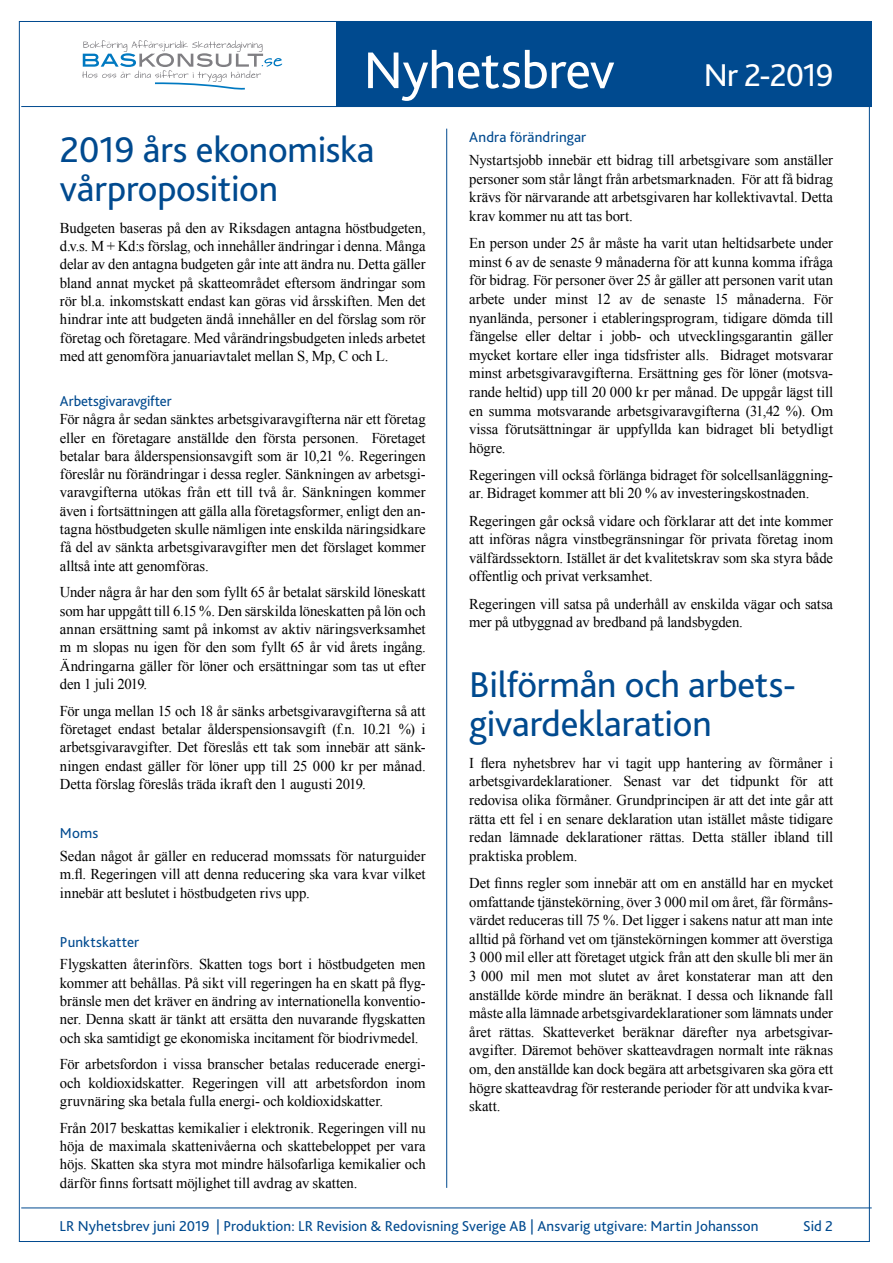
<style>
.page{position:relative;width:893px;height:1263px;background:#fff}
.page>*{position:absolute;margin:0;border:0;box-sizing:border-box;transform-origin:0 0}
.t1{font:54px "Bliss 2";letter-spacing:-.01em;color:#fff}
.t2{font:37.5px/39px "Bliss 2";letter-spacing:-.005em;color:#004a8f}
.t3{font:33px "Bliss 2";letter-spacing:-.035em;color:#fff}
.t4{font:15px/18.6px "Times New Roman";letter-spacing:-.01em;color:#000;text-align:justify}
.t5{font:15px "Bliss 2";letter-spacing:.005em;color:#004a8f}
</style>
<div class="page">
<hr style="left:21px;top:106px;width:851px;height:1px;background:#004a8f">
<div style="left:336px;top:21px;width:536px;height:85px;background:#004a8f"></div>
<hr style="left:21px;top:1208px;width:851px;height:1px;background:#004a8f">
<hr style="left:446px;top:129px;width:1px;height:1059px;background:#004a8f">
<svg style="left:82px;top:40px;width:200px;height:49px"></svg>
<h1 class="t1" style="left:364px;top:37px;width:253px">Nyhetsbrev</h1>
<h3 class="t3" style="left:704px;top:54px;width:131px">Nr 2-2019</h3>
<h2 class="t2" style="left:60px;top:129px;width:316px">2019 års ekonomiska vårproposition</h2>
<p class="t4" style="left:60px;top:218px;width:367px">Budgeten baseras på den av Riksdagen antagna höstbudgeten, d.v.s. M + Kd:s förslag, och innehåller ändringar i denna. Många delar av den antagna budgeten går inte att ändra nu. Detta gäller bland annat mycket på skatteområdet eftersom ändringar som rör bl.a. inkomstskatt endast kan göras vid årsskiften. Men det hindrar inte att budgeten ändå innehåller en del förslag som rör företag och företagare. Med vårändringsbudgeten inleds arbetet med att genomföra januariavtalet mellan S, Mp, C och L.</p>
<p class="t5" style="left:60px;top:392px;width:113px">Arbetsgivaravgifter</p>
<p class="t4" style="left:60px;top:410px;width:367px">För några år sedan sänktes arbetsgivaravgifterna när ett företag eller en företagare anställde den första personen. Företaget betalar bara ålderspensionsavgift som är 10,21 %. Regeringen föreslår nu förändringar i dessa regler. Sänkningen av arbetsgi&shy;varavgifterna utökas från ett till två år. Sänkningen kommer även i fortsättningen att gälla alla företagsformer, enligt den an&shy;tagna höstbudgeten skulle nämligen inte enskilda näringsidkare få del av sänkta arbetsgivaravgifter men det förslaget kommer alltså inte att genomföras.</p>
<p class="t4" style="left:60px;top:583px;width:367px">Under några år har den som fyllt 65 år betalat särskild löneskatt som har uppgått till 6.15 %. Den särskilda löneskatten på lön och annan ersättning samt på inkomst av aktiv näringsverksamhet m m slopas nu igen för den som fyllt 65 år vid årets ingång.<br>Ändringarna gäller för löner och ersättningar som tas ut efter den 1 juli 2019.</p>
<p class="t4" style="left:60px;top:701px;width:367px">För unga mellan 15 och 18 år sänks arbetsgivaravgifterna så att företaget endast betalar ålderspensionsavgift (f.n. 10.21 %) i arbetsgivaravgifter. Det föreslås ett tak som innebär att sänk&shy;ningen endast gäller för löner upp till 25 000 kr per månad.<br>Detta förslag föreslås träda ikraft den 1 augusti 2019.</p>
<p class="t5" style="left:60px;top:824px;width:40px">Moms</p>
<p class="t4" style="left:60px;top:846px;width:367px">Sedan något år gäller en reducerad momssats för naturguider m.fl. Regeringen vill att denna reducering ska vara kvar vilket innebär att beslutet i höstbudgeten rivs upp.</p>
<p class="t5" style="left:60px;top:932px;width:81px">Punktskatter</p>
<p class="t4" style="left:60px;top:955px;width:367px">Flygskatten återinförs. Skatten togs bort i höstbudgeten men kommer att behållas. På sikt vill regeringen ha en skatt på flyg&shy;bränsle men det kräver en ändring av internationella konventio&shy;ner. Denna skatt är tänkt att ersätta den nuvarande flygskatten och ska samtidigt ge ekonomiska incitament för biodrivmedel.</p>
<p class="t4" style="left:60px;top:1055px;width:367px">För arbetsfordon i vissa branscher betalas reducerade energi&shy;och koldioxidskatter. Regeringen vill att arbetsfordon inom gruvnäring ska betala fulla energi- och koldioxidskatter.</p>
<p class="t4" style="left:60px;top:1118px;width:367px">Från 2017 beskattas kemikalier i elektronik. Regeringen vill nu höja de maximala skattenivåerna och skattebeloppet per vara höjs. Skatten ska styra mot mindre hälsofarliga kemikalier och därför finns fortsatt möjlighet till avdrag av skatten.</p>
<p class="t5" style="left:469px;top:128px;width:118px">Andra förändringar</p>
<p class="t4" style="left:469px;top:151px;width:365px">Nystartsjobb innebär ett bidrag till arbetsgivare som anställer personer som står långt från arbetsmarknaden. För att få bidrag krävs för närvarande att arbetsgivaren har kollektivavtal. Detta krav kommer nu att tas bort.</p>
<p class="t4" style="left:469px;top:234px;width:365px">En person under 25 år måste ha varit utan heltidsarbete under minst 6 av de senaste 9 månaderna för att kunna komma ifråga för bidrag. För personer över 25 år gäller att personen varit utan arbete under minst 12 av de senaste 15 månaderna. För nyanlända, personer i etableringsprogram, tidigare dömda till fängelse eller deltar i jobb- och utvecklingsgarantin gäller mycket kortare eller inga tidsfrister alls. Bidraget motsvarar minst arbetsgivaravgifterna. Ersättning ges för löner (motsva&shy;rande heltid) upp till 20 000 kr per månad. De uppgår lägst till en summa motsvarande arbetsgivaravgifterna (31,42 %). Om vissa förutsättningar är uppfyllda kan bidraget bli betydligt högre.</p>
<p class="t4" style="left:469px;top:465px;width:365px">Regeringen vill också förlänga bidraget för solcellsanläggning&shy;ar. Bidraget kommer att bli 20 % av investeringskostnaden.</p>
<p class="t4" style="left:469px;top:511px;width:365px">Regeringen går också vidare och förklarar att det inte kommer att införas några vinstbegränsningar för privata företag inom välfärdssektorn. Istället är det kvalitetskrav som ska styra både offentlig och privat verksamhet.</p>
<p class="t4" style="left:469px;top:594px;width:365px">Regeringen vill satsa på underhåll av enskilda vägar och satsa mer på utbyggnad av bredband på landsbygden.</p>
<h2 class="t2" style="left:469px;top:664px;width:329px">Bilförmån och arbets&shy;givardeklaration</h2>
<p class="t4" style="left:469px;top:753px;width:365px">I flera nyhetsbrev har vi tagit upp hantering av förmåner i arbetsgivardeklarationer. Senast var det tidpunkt för att redovisa olika förmåner. Grundprincipen är att det inte går att rätta ett fel i en senare deklaration utan istället måste tidigare redan lämnade deklarationer rättas. Detta ställer ibland till praktiska problem.</p>
<p class="t4" style="left:469px;top:873px;width:365px">Det finns regler som innebär att om en anställd har en mycket omfattande tjänstekörning, över 3 000 mil om året, får förmåns&shy;värdet reduceras till 75 %. Det ligger i sakens natur att man inte alltid på förhand vet om tjänstekörningen kommer att överstiga 3 000 mil eller att företaget utgick från att den skulle bli mer än 3 000 mil men mot slutet av året konstaterar man att den anställde körde mindre än beräknat. I dessa och liknande fall måste alla lämnade arbetsgivardeklarationer som lämnats under året rättas. Skatteverket beräknar därefter nya arbetsgivar&shy;avgifter. Däremot behöver skatteavdragen normalt inte räknas om, den anställde kan dock begära att arbetsgivaren ska göra ett högre skatteavdrag för resterande perioder för att undvika kvar&shy;skatt.</p>
<p class="t5" style="left:60px;top:1217px;width:701px">LR Nyhetsbrev juni 2019 | Produktion: LR Revision &amp; Redovisning Sverige AB | Ansvarig utgivare: Martin Johansson</p>
<p class="t5" style="left:803px;top:1217px;width:31px">Sid 2</p>
</div>
